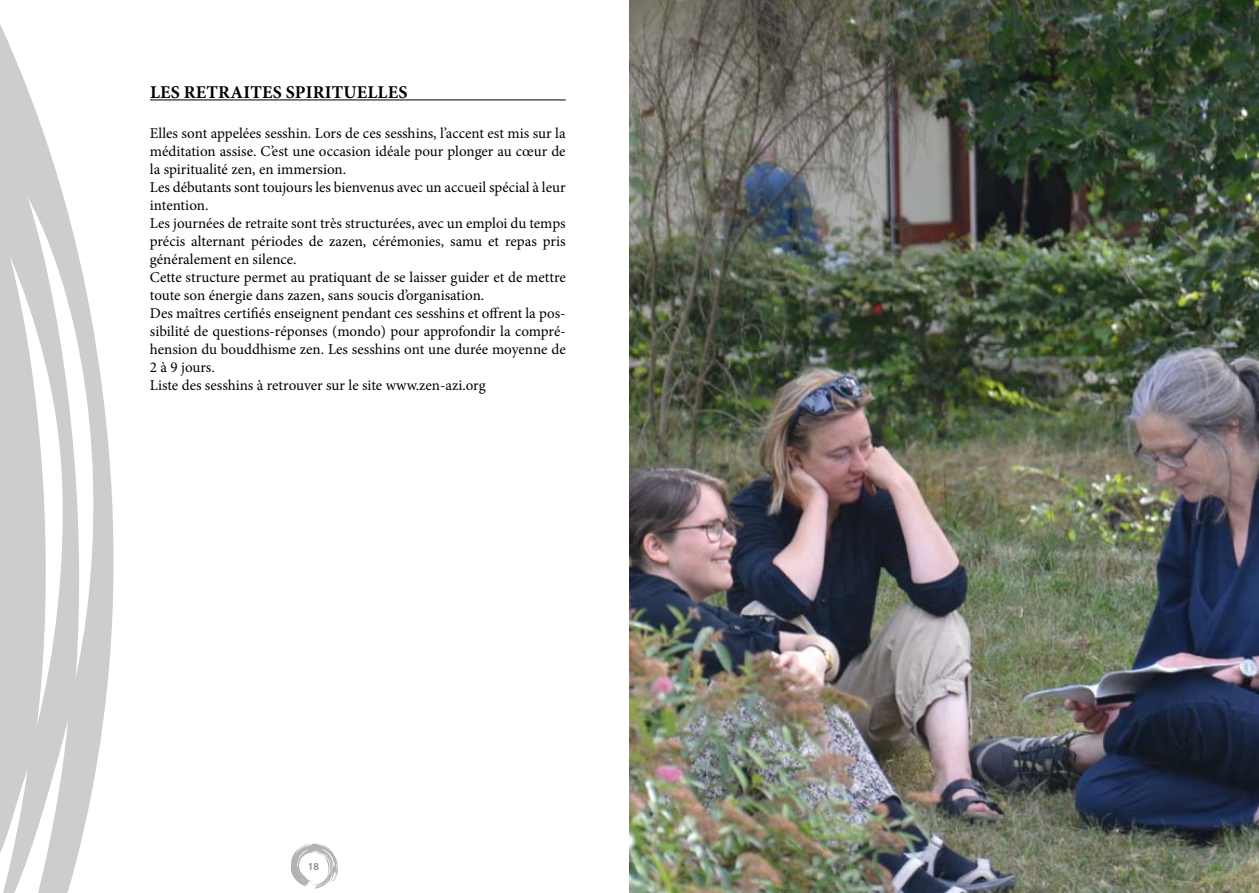
<style>
.page{position:relative;width:1259px;height:893px;background:#fff}
.page>*{position:absolute;margin:0;border:0;box-sizing:border-box;transform-origin:0 0}
.t1{font:700 18px "Minion Pro";letter-spacing:.01em;color:#000}
.t2{font:15px/18px "Minion Pro";color:#000}
.t3{font:600 10.5px "Myriad Pro";color:#87888a}
</style>
<div class="page">
<svg style="left:0;top:24px;width:114px;height:869px;fill:#cdcdcd"></svg>
<svg style="left:290px;top:843px;width:48px;height:46px"></svg>
<hr style="left:150px;top:99px;width:416px;height:1px;background:#000">
<img style="left:629px;top:0;width:630px;height:893px">
<p class="t1" style="left:150px;top:80px;width:46px">LES RETRAITE</p>
<p class="t1" style="left:273px;top:80px;width:33px">S SPIRIT</p>
<p class="t1" style="left:343px;top:80px;width:25px">UELLE</p>
<p class="t1" style="left:398px;top:80px;width:11px">S</p>
<p class="t2" style="left:150px;top:124px;width:417px">Elles sont appelées sesshin. Lors de ces sesshins, l’accent est mis sur la méditation assise. C’est une occasion idéale pour plonger au cœur de la spiritualité zen, en immersion.<br>Les débutants sont toujours les bienvenus avec un accueil spécial à leur intention.<br>Les journées de retraite sont très structurées, avec un emploi du temps précis alternant périodes de zazen, cérémonies, samu et repas pris généralement en silence.<br>Cette structure permet au pratiquant de se laisser guider et de mettre toute son énergie dans zazen, sans soucis d’organisation.<br>Des maîtres certifiés enseignent pendant ces sesshins et offrent la pos&shy;sibilité de questions-réponses (mondo) pour approfondir la compré&shy;hension du bouddhisme zen. Les sesshins ont une durée moyenne de 2 à 9 jours.<br>Liste des sesshins à retrouver sur le site www.zen-azi.org</p>
<p class="t3" style="left:308px;top:860px;width:13px">18</p>
</div>
